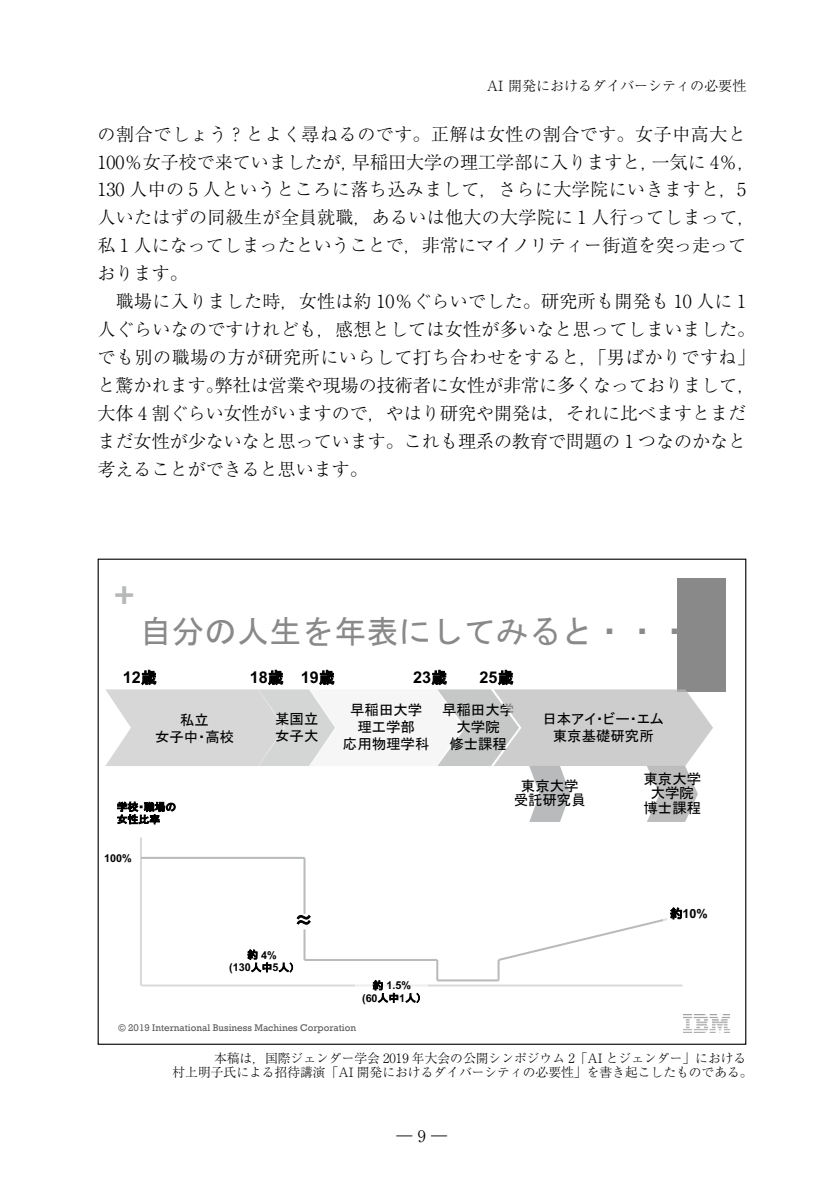
<style>
.page{position:relative;width:840px;height:1191px;background:#fff}
.page>*{position:absolute;margin:0;border:0;box-sizing:border-box;transform-origin:0 0}
.t1{font:32.4px "MS Gothic";color:#898989}
.t2{font:700 32.4px "Rockwell";color:#b7b8b8}
._03_注釈本文{font:300 18px/28px "Ryumin Pro";color:#000}
.t3{font:700 16.2px "Arial";color:#000}
.t4{font:300 16px "Ryumin Pro";color:#000}
.t5{font:15.8px "MS P Gothic";color:#000}
.t6{font:14.4px/17px "MS P Gothic";color:#000;text-align:center}
.t7{font:300 14px "Ryumin Pro";color:#000}
.t8{font:300 12.8px "Ryumin Pro";color:#000}
.t9{font:700 12.6px "Arial";color:#000}
.t10{font:700 10.8px/12.8px "Arial";letter-spacing:-.005em;color:#000;text-align:center}
.t11{font:10.6px/12.6px "MS P Gothic";color:#000}
.t12{font:9.8px "Rockwell";color:#5e5c5c}
.s1{font-family:"MS P Gothic";font-weight:400;font-size:15.8px}
.s2{font-family:"MS P Gothic";font-weight:400;font-size:10.6px}
.s3{font-family:"MS P Gothic";font-weight:400;font-size:12.4px}
</style>
<div class="page">
<img style="left:683px;top:1014px;width:46px;height:18px">
<div style="left:676px;top:578px;width:49px;height:114px;background:#898989"></div>
<svg style="left:105px;top:689px;width:607px;height:133px"></svg>
<hr style="left:140px;top:837px;width:2px;height:148px;background:#dadadb">
<hr style="left:141px;top:984px;width:541px;height:2px;background:#dadadb">
<hr style="left:141px;top:857px;width:163px;height:2px;background:#b9babb">
<hr style="left:304px;top:959px;width:133px;height:2px;background:#b9babb">
<hr style="left:303px;top:858px;width:2px;height:56px;background:#b9babb">
<hr style="left:437px;top:979px;width:61px;height:2px;background:#b9babb">
<hr style="left:436px;top:960px;width:2px;height:20px;background:#b9babb">
<hr style="left:497px;top:960px;width:2px;height:20px;background:#b9babb">
<svg style="left:497px;top:919px;width:166px;height:43px"></svg>
<hr style="left:303px;top:929px;width:2px;height:31px;background:#b9babb">
<div style="left:355px;top:975px;width:72px;height:32px;background:#fff"></div>
<p class="t7" style="left:486px;top:75px;width:261px">AI 開発におけるダイバーシティの必要性</p>
<p class="_03_注釈本文" style="left:98px;top:118px;width:659px">の割合でしょう？とよく尋ねるのです。正解は女性の割合です。女子中高大と100％女子校で来ていましたが，早稲田大学の理工学部に入りますと，一気に 4％，130 人中の 5 人というところに落ち込みまして，さらに大学院にいきますと，5人いたはずの同級生が全員就職，あるいは他大の大学院に 1 人行ってしまって，私１人になってしまったということで，非常にマイノリティー街道を突っ走っております。</p>
<p class="_03_注釈本文" style="left:98px;top:286px;width:658px">　職場に入りました時，女性は約 10％ぐらいでした。研究所も開発も 10 人に 1人ぐらいなのですけれども，感想としては女性が多いなと思ってしまいました。でも別の職場の方が研究所にいらして打ち合わせをすると，「男ばかりですね」と驚かれます。弊社は営業や現場の技術者に女性が非常に多くなっておりまして，大体 4 割ぐらい女性がいますので，やはり研究や開発は，それに比べますとまだまだ女性が少ないなと思っています。これも理系の教育で問題の 1 つなのかなと考えることができると思います。</p>
<h1 class="t2" style="left:113px;top:576px;width:23px">+</h1>
<h1 class="t1" style="left:139px;top:615px;width:552px">自分の人生を年表にしてみると・・・</h1>
<p class="t3" style="left:123px;top:666px;width:36px">12<span class="s1">歳</span></p>
<p class="t3" style="left:249px;top:666px;width:36px">18<span class="s1">歳</span></p>
<p class="t6" style="left:275px;top:710px;width:45px;text-align:left">某国立女子大</p>
<p class="t3" style="left:300px;top:666px;width:36px">19<span class="s1">歳</span></p>
<p class="t6" style="left:155px;top:711px;width:81px">私立<br>女子中・高校</p>
<p class="t11" style="left:117px;top:800px;width:61px">学校・職場の女性比率</p>
<p class="t10" style="left:104px;top:851px;width:29px">100%</p>
<p class="t3" style="left:413px;top:666px;width:36px">23<span class="s1">歳</span></p>
<p class="t3" style="left:479px;top:666px;width:36px">25<span class="s1">歳</span></p>
<p class="t6" style="left:343px;top:701px;width:88px">早稲田大学理工学部<br>応用物理学科</p>
<p class="t6" style="left:442px;top:701px;width:73px">早稲田大学大学院<br>修士課程</p>
<p class="t6" style="left:542px;top:710px;width:123px">日本アイ・ビー・エム東京基礎研究所</p>
<p class="t6" style="left:513px;top:778px;width:73px;line-height:14.4px">東京大学受託研究員</p>
<p class="t6" style="left:643px;top:771px;width:59px;line-height:14.4px">東京大学大学院博士課程</p>
<p class="t5" style="left:295px;top:912px;width:18px">～～</p>
<p class="t10" style="left:229px;top:948px;width:67px"><span class="s2">約</span> 4%<br>(130<span class="s2">人中</span>5<span class="s2">人）</span></p>
<p class="t10" style="left:362px;top:979px;width:61px"><span class="s2">約</span> 1.5%<br>(60<span class="s2">人中</span>1<span class="s2">人）</span></p>
<p class="t9" style="left:669px;top:904px;width:39px"><span class="s3">約</span>10%</p>
<p class="t12" style="left:118px;top:1022px;width:239px">© 2019 International Business Machines Corporation</p>
<p class="t8" style="left:214px;top:1047px;width:533px">本稿は，国際ジェンダー学会 2019 年大会の公開シンポジウム 2「AI とジェンダー」における</p>
<p class="t8" style="left:172px;top:1061px;width:581px">村上明子氏による招待講演「AI 開発におけるダイバーシティの必要性」を書き起こしたものである。</p>
<p class="t4" style="left:396px;top:1123px;width:52px">― 9 ―</p>
</div>
